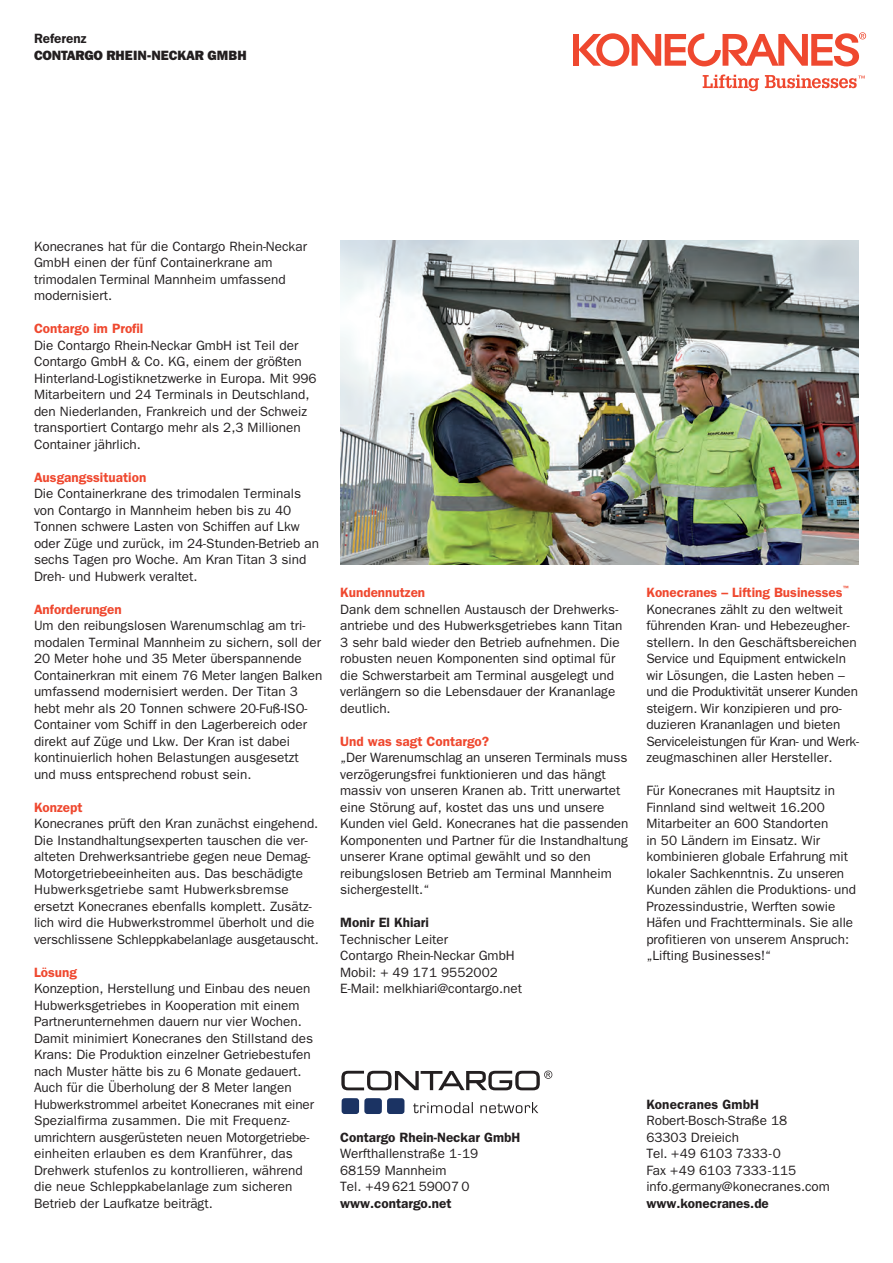
<style>
.page{position:relative;width:893px;height:1263px;background:#fff}
.page>*{position:absolute;margin:0;border:0;box-sizing:border-box;transform-origin:0 0}
.Body_copy__9_11{font:13.5px/16.5px "ITC Franklin Gothic Std";color:#231f20}
.Sub_heading__9_11_ro{font:600 13.5px "ITC Franklin Gothic Std";color:#ef482f}
.Body_copy__9_11-2{font:600 13.5px "ITC Franklin Gothic Std";color:#231f20}
.t1{font:13.5px "ITC Franklin Gothic Std Hvy";letter-spacing:-.005em;color:#231f20}
.Sub_heading__9_11_ro-2{font:600 6.15px "ITC Franklin Gothic Std";color:#ef482f}
</style>
<div class="page">
<svg style="left:341px;top:1098px;width:64px;height:16px"></svg>
<svg style="left:413px;top:1102px;width:125px;height:11px"></svg>
<svg style="left:341px;top:1070px;width:211px;height:20px"></svg>
<img style="left:340px;top:241px;width:519px;height:323px">
<div style="left:573px;top:34px;width:6px;height:32px;background:#ef482f"></div>
<svg style="left:579px;top:32px;width:287px;height:34px"></svg>
<svg style="left:703px;top:74px;width:56px;height:17px"></svg>
<svg style="left:765px;top:75px;width:100px;height:13px"></svg>
<p class="Body_copy__9_11-2" style="left:34px;top:31px;width:54px">Referenz</p>
<p class="t1" style="left:34px;top:47px;width:214px">CONTARGO RHEIN-NECKAR GMBH</p>
<p class="Body_copy__9_11" style="left:34px;top:238px;width:274px">Konecranes hat für die Contargo Rhein-Neckar GmbH einen der fünf Containerkrane am trimodalen Terminal Mannheim umfassend modernisiert.</p>
<p class="Sub_heading__9_11_ro" style="left:34px;top:321px;width:111px">Contargo im Profil</p>
<p class="Body_copy__9_11" style="left:34px;top:337px;width:284px">Die Contargo Rhein-Neckar GmbH ist Teil der Contargo GmbH &amp; Co. KG, einem der größten Hinterland-Logistiknetzwerke in Europa. Mit 996<br>Mitarbeitern und 24 Terminals in Deutschland, den Niederlanden, Frankreich und der Schweiz transportiert Contargo mehr als 2,3 Millionen Container jährlich.</p>
<p class="Sub_heading__9_11_ro" style="left:34px;top:469px;width:114px">Ausgangssituation</p>
<p class="Body_copy__9_11" style="left:34px;top:485px;width:287px">Die Containerkrane des trimodalen Terminals von Contargo in Mannheim heben bis zu 40<br>Tonnen schwere Lasten von Schiffen auf Lkw oder Züge und zurück, im 24-Stunden-Betrieb an sechs Tagen pro Woche. Am Kran Titan 3 sind Dreh- und Hubwerk veraltet.</p>
<p class="Sub_heading__9_11_ro" style="left:34px;top:601px;width:89px">Anforderungen</p>
<p class="Body_copy__9_11" style="left:34px;top:617px;width:290px">Um den reibungslosen Warenumschlag am tri&shy;modalen Terminal Mannheim zu sichern, soll der 20 Meter hohe und 35 Meter überspannende Containerkran mit einem 76 Meter langen Balken umfassend modernisiert werden. Der Titan 3 hebt mehr als 20 Tonnen schwere 20-Fuß-ISO-Container vom Schiff in den Lagerbereich oder direkt auf Züge und Lkw. Der Kran ist dabei kontinuierlich hohen Belastungen ausgesetzt und muss entsprechend robust sein.</p>
<p class="Sub_heading__9_11_ro" style="left:34px;top:799px;width:50px">Konzept</p>
<p class="Body_copy__9_11" style="left:34px;top:815px;width:286px">Konecranes prüft den Kran zunächst eingehend.<br>Die Instandhaltungsexperten tauschen die ver&shy;alteten Drehwerksantriebe gegen neue Demag-Motorgetriebeeinheiten aus. Das beschädigte Hubwerksgetriebe samt Hubwerksbremse ersetzt Konecranes ebenfalls komplett. Zusätz&shy;lich wird die Hubwerkstrommel überholt und die verschlissene Schleppkabelanlage ausgetauscht.</p>
<p class="Sub_heading__9_11_ro" style="left:34px;top:964px;width:44px">Lösung</p>
<p class="Body_copy__9_11" style="left:34px;top:980px;width:281px">Konzeption, Herstellung und Einbau des neuen Hubwerksgetriebes in Kooperation mit einem Partnerunternehmen dauern nur vier Wochen.<br>Damit minimiert Konecranes den Stillstand des Krans: Die Produktion einzelner Getriebestufen nach Muster hätte bis zu 6 Monate gedauert.<br>Auch für die Überholung der 8 Meter langen Hubwerkstrommel arbeitet Konecranes mit einer Spezialfirma zusammen. Die mit Frequenz&shy;umrichtern ausgerüsteten neuen Motorgetriebe&shy;einheiten erlauben es dem Kranführer, das Drehwerk stufenlos zu kontrollieren, während die neue Schleppkabelanlage zum sicheren Betrieb der Laufkatze beiträgt.</p>
<p class="Sub_heading__9_11_ro" style="left:340px;top:584px;width:87px">Kundennutzen</p>
<p class="Body_copy__9_11" style="left:340px;top:601px;width:284px">Dank dem schnellen Austausch der Drehwerks&shy;antriebe und des Hubwerksgetriebes kann Titan 3 sehr bald wieder den Betrieb aufnehmen. Die robusten neuen Komponenten sind optimal für die Schwerstarbeit am Terminal ausgelegt und verlängern so die Lebensdauer der Krananlage deutlich.</p>
<p class="Sub_heading__9_11_ro" style="left:340px;top:733px;width:151px">Und was sagt Contargo?</p>
<p class="Body_copy__9_11" style="left:340px;top:749px;width:290px">„Der Warenumschlag an unseren Terminals muss verzögerungsfrei funktionieren und das hängt massiv von unseren Kranen ab. Tritt unerwartet eine Störung auf, kostet das uns und unsere Kunden viel Geld. Konecranes hat die passenden Komponenten und Partner für die Instandhaltung unserer Krane optimal gewählt und so den reibungslosen Betrieb am Terminal Mannheim sichergestellt.“</p>
<p class="Body_copy__9_11-2" style="left:340px;top:914px;width:90px">Monir El Khiari</p>
<p class="Body_copy__9_11" style="left:340px;top:931px;width:109px">Technischer Leiter</p>
<p class="Body_copy__9_11" style="left:340px;top:947px;width:176px">Contargo Rhein-Neckar GmbH</p>
<p class="Body_copy__9_11" style="left:340px;top:964px;width:159px">Mobil: + 49 171 9552002</p>
<p class="Body_copy__9_11" style="left:340px;top:980px;width:183px">E-Mail: melkhiari@contargo.net</p>
<p class="Sub_heading__9_11_ro-2" style="left:843px;top:585px;width:8px">™</p>
<p class="Body_copy__9_11" style="left:646px;top:601px;width:214px">Konecranes zählt zu den weltweit führenden Kran- und Hebezeugher&shy;stellern. In den Geschäftsbereichen Service und Equipment entwickeln wir Lösungen, die Lasten heben – und die Produktivität unserer Kunden steigern. Wir konzipieren und pro&shy;duzieren Krananlagen und bieten Serviceleistungen für Kran- und Werk&shy;zeugmaschinen aller Hersteller.</p>
<p class="Body_copy__9_11" style="left:646px;top:782px;width:211px">Für Konecranes mit Hauptsitz in<br>Finnland sind weltweit 16.200<br>Mitarbeiter an 600 Standorten<br>in 50 Ländern im Einsatz. Wir kombinieren globale Erfahrung mit lokaler Sachkenntnis. Zu unseren<br>Kunden zählen die Produktions- und<br>Prozessindustrie, Werften sowie<br>Häfen und Frachtterminals. Sie alle profitieren von unserem Anspruch: „Lifting Businesses!“</p>
<p class="Sub_heading__9_11_ro" style="left:646px;top:585px;width:198px">Konecranes – Lifting Businesses</p>
<p class="Body_copy__9_11-2" style="left:340px;top:1129px;width:182px">Contargo Rhein-Neckar GmbH</p>
<p class="Body_copy__9_11" style="left:340px;top:1145px;width:140px">Werfthallenstraße 1-19</p>
<p class="Body_copy__9_11" style="left:340px;top:1162px;width:108px">68159 Mannheim</p>
<p class="Body_copy__9_11" style="left:340px;top:1178px;width:131px">Tel. +49 621 59007 0</p>
<p class="Body_copy__9_11-2" style="left:340px;top:1195px;width:113px">www.contargo.net</p>
<p class="Body_copy__9_11-2" style="left:646px;top:1096px;width:114px">Konecranes GmbH</p>
<p class="Body_copy__9_11" style="left:646px;top:1112px;width:185px">Robert-Bosch-Straße 18<br>63303 Dreieich<br>Tel. +49 6103 7333-0<br>Fax +49 6103 7333-115 info.germany@konecranes.com</p>
<p class="Body_copy__9_11-2" style="left:646px;top:1195px;width:124px">www.konecranes.de</p>
</div>
